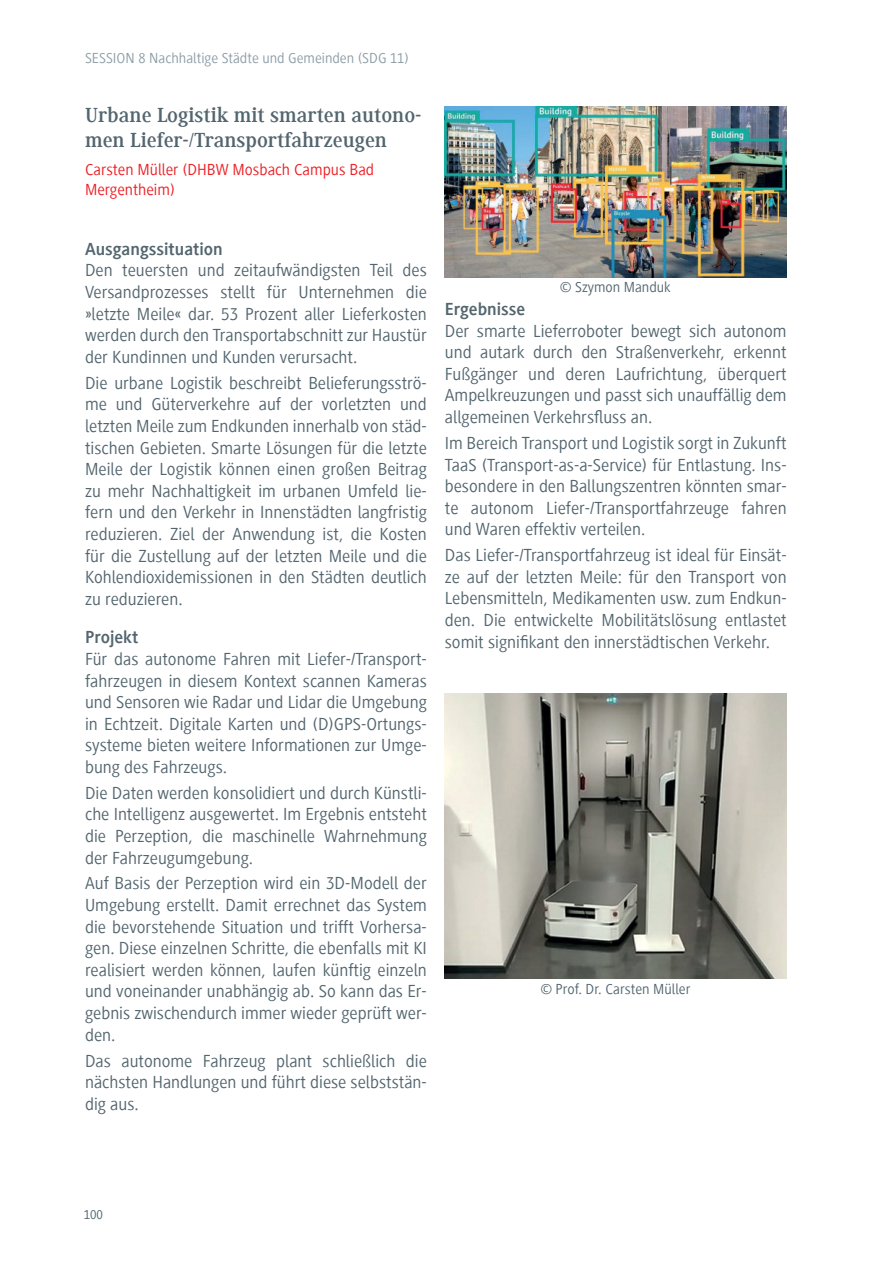
<style>
.page{position:relative;width:893px;height:1263px;background:#fff}
.page>*{position:absolute;margin:0;border:0;box-sizing:border-box;transform-origin:0 0}
.t1{font:700 21px/25.2px "Generis Serif Com";color:#53656e}
.t2{font:18px/21.6px "Generis Sans Com";color:#53656e;text-align:justify}
.t3{font:700 18px "Generis Sans Com";color:#53656e}
.t4{font:16.5px/19.8px "Generis Sans Com";color:#ee1d23}
.t5{font:15px "Generis Sans Com";color:#8d9da6}
.t6{font:15px "Generis Sans Com";color:#53656e}
.t7{font:13.5px "Generis Sans Com";color:#53656e}
</style>
<div class="page">
<img style="left:445px;top:106px;width:341px;height:171px">
<img style="left:445px;top:693px;width:342px;height:285px">
<p class="t5" style="left:85px;top:50px;width:325px">SESSION 8 Nachhaltige Städte und Gemeinden (SDG 11)</p>
<p class="t1" style="left:85px;top:102px;width:338px">Urbane Logistik mit smarten autono&shy;men Liefer-/Transportfahrzeugen</p>
<p class="t4" style="left:85px;top:160px;width:291px">Carsten Müller (DHBW Mosbach Campus Bad<br>Mergentheim)</p>
<p class="t3" style="left:85px;top:239px;width:139px">Ausgangssituation</p>
<p class="t2" style="left:85px;top:260px;width:343px">Den teuersten und zeitaufwändigsten Teil des Versandprozesses stellt für Unternehmen die »letzte Meile« dar. 53 Prozent aller Lieferkosten werden durch den Transportabschnitt zur Haustür der Kundinnen und Kunden verursacht.</p>
<p class="t2" style="left:85px;top:372px;width:343px">Die urbane Logistik beschreibt Belieferungsströ&shy;me und Güterverkehre auf der vorletzten und letzten Meile zum Endkunden innerhalb von städ&shy;tischen Gebieten. Smarte Lösungen für die letzte Meile der Logistik können einen großen Beitrag zu mehr Nachhaltigkeit im urbanen Umfeld lie&shy;fern und den Verkehr in Innenstädten langfristig reduzieren. Ziel der Anwendung ist, die Kosten für die Zustellung auf der letzten Meile und die Kohlendioxidemissionen in den Städten deutlich zu reduzieren.</p>
<p class="t3" style="left:85px;top:627px;width:55px">Projekt</p>
<p class="t2" style="left:85px;top:648px;width:343px">Für das autonome Fahren mit Liefer-/Transport&shy;fahrzeugen in diesem Kontext scannen Kameras und Sensoren wie Radar und Lidar die Umgebung in Echtzeit. Digitale Karten und (D)GPS-Ortungs&shy;systeme bieten weitere Informationen zur Umge&shy;bung des Fahrzeugs.</p>
<p class="t2" style="left:85px;top:782px;width:343px">Die Daten werden konsolidiert und durch Künstli&shy;che Intelligenz ausgewertet. Im Ergebnis entsteht die Perzeption, die maschinelle Wahrnehmung der Fahrzeugumgebung.</p>
<p class="t2" style="left:85px;top:873px;width:343px">Auf Basis der Perzeption wird ein 3D-Modell der Umgebung erstellt. Damit errechnet das System die bevorstehende Situation und trifft Vorhersa&shy;gen. Diese einzelnen Schritte, die ebenfalls mit KI realisiert werden können, laufen künftig einzeln und voneinander unabhängig ab. So kann das Er&shy;gebnis zwischendurch immer wieder geprüft wer&shy;den.</p>
<p class="t2" style="left:85px;top:1050px;width:343px">Das autonome Fahrzeug plant schließlich die nächsten Handlungen und führt diese selbststän&shy;dig aus.</p>
<p class="t6" style="left:560px;top:279px;width:112px">© Szymon Manduk</p>
<p class="t3" style="left:445px;top:299px;width:82px">Ergebnisse</p>
<p class="t2" style="left:445px;top:320px;width:343px">Der smarte Lieferroboter bewegt sich autonom und autark durch den Straßenverkehr, erkennt Fußgänger und deren Laufrichtung, überquert Ampelkreuzungen und passt sich unauffällig dem allgemeinen Verkehrsfluss an.</p>
<p class="t2" style="left:445px;top:432px;width:343px">Im Bereich Transport und Logistik sorgt in Zukunft TaaS (Transport-as-a-Service) für Entlastung. Ins&shy;besondere in den Ballungszentren könnten smar&shy;te autonom Liefer-/Transportfahrzeuge fahren und Waren effektiv verteilen.</p>
<p class="t2" style="left:445px;top:544px;width:343px">Das Liefer-/Transportfahrzeug ist ideal für Einsät&shy;ze auf der letzten Meile: für den Transport von Lebensmitteln, Medikamenten usw. zum Endkun&shy;den. Die entwickelte Mobilitätslösung entlastet somit signifikant den innerstädtischen Verkehr.</p>
<p class="t6" style="left:541px;top:980px;width:151px">© Prof. Dr. Carsten Müller</p>
<p class="t7" style="left:84px;top:1207px;width:21px">100</p>
</div>
